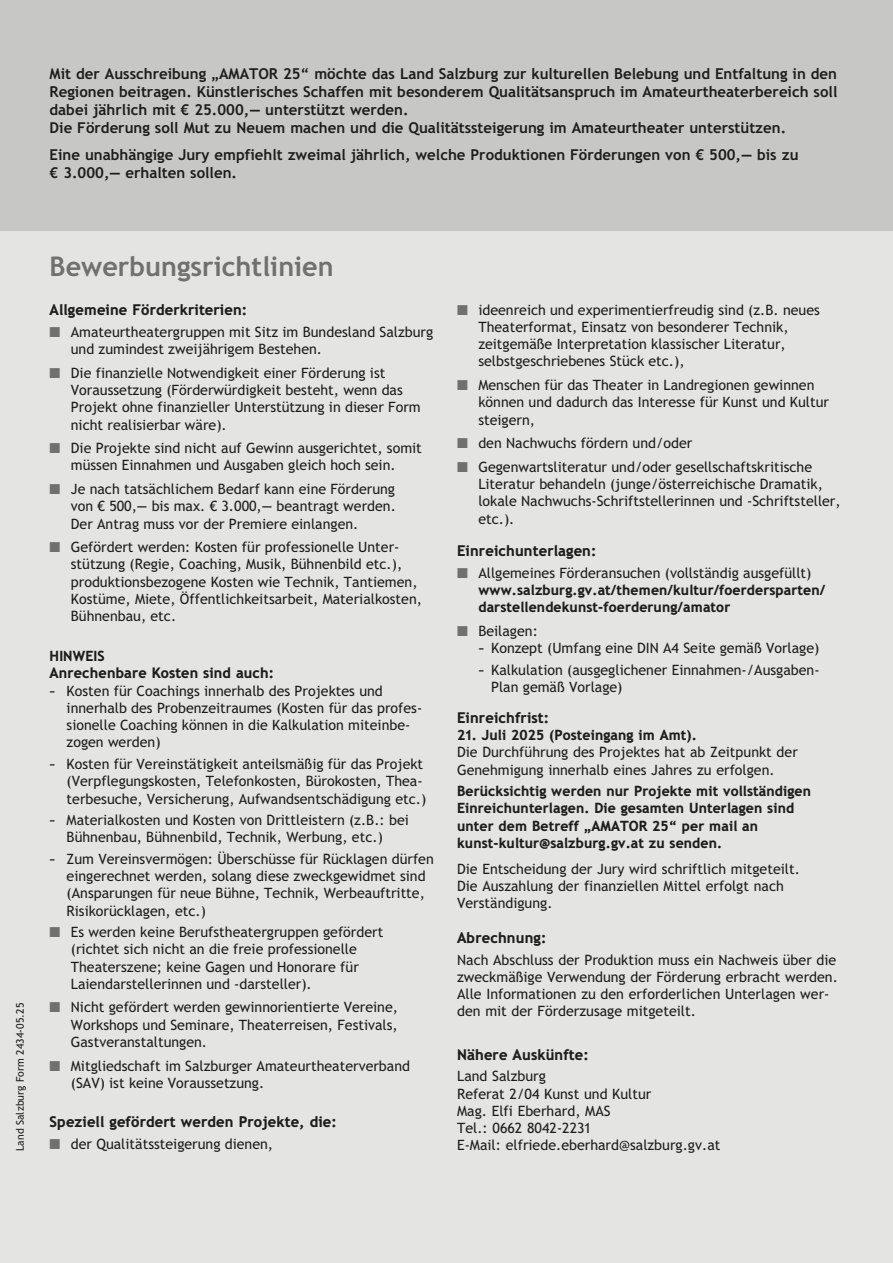
<style>
.page{position:relative;width:893px;height:1263px;background:#fff}
.page>*{position:absolute;margin:0;border:0;box-sizing:border-box;transform-origin:0 0}
.t1{font:700 27px "Trebuchet SBG2";color:#70706f}
.t2{font:700 15px/18px "Trebuchet SBG2";color:#1d1d1b}
.t3{font:900 15px "Trebuchet SBG2";color:#1d1d1b}
.t4{font:900 14.7px "Trebuchet SBG2";color:#1d1d1b}
.t5{font:14.25px/17.2px "Trebuchet SBG2";color:#1d1d1b}
.t6{font:900 14.25px/17.2px "Trebuchet SBG2";color:#1d1d1b}
.t7{font:10.5px "Trebuchet SBG2";color:#1d1d1b}
.s1{color:#70706f}
.s2{font-weight:400}
</style>
<div class="page">
<div style="left:0;top:230px;width:893px;height:1033px;background:#e4e4e3"></div>
<div style="left:0;top:0;width:893px;height:231px;background:#c7c7c6"></div>
<p class="t2" style="left:50px;top:65px;width:789px">Mit der Ausschreibung „AMATOR 25“ möchte das Land Salzburg zur kulturellen Belebung und Entfaltung in den Regionen beitragen. Künstlerisches Schaffen mit besonderem Qualitätsanspruch im Amateurtheaterbereich soll dabei jährlich mit € 25.000,— unterstützt werden.<br>Die Förderung soll Mut zu Neuem machen und die Qualitätssteigerung im Amateurtheater unterstützen.</p>
<p class="t2" style="left:50px;top:145px;width:750px">Eine unabhängige Jury empfiehlt zweimal jährlich, welche Produktionen Förderungen von € 500,— bis zu € 3.000,— erhalten sollen.</p>
<p class="t7" style="left:14px;top:1151px;width:150px;rotate:-90deg">Land Salzburg Form 2434-05.25</p>
<h1 class="t1" style="left:50px;top:250px;width:286px">Bewerbungsrichtlinien</h1>
<p class="t3" style="left:50px;top:301px;width:199px">Allgemeine Förderkriterien:</p>
<p class="t5" style="left:71px;top:323px;width:364px;text-indent:-21px"><span class="s1">■</span> Amateurtheatergruppen mit Sitz im Bundesland Salzburg und zumindest zweijährigem Bestehen.</p>
<p class="t5" style="left:71px;top:364px;width:351px;text-indent:-21px"><span class="s1">■</span> Die finanzielle Notwendigkeit einer Förderung ist Voraussetzung (Förderwürdigkeit besteht, wenn das Projekt ohne finanzieller Unterstützung in dieser Form nicht realisierbar wäre).</p>
<p class="t5" style="left:50px;top:440px;width:374px;text-align:center"><span class="s1">■</span> Die Projekte sind nicht auf Gewinn ausgerichtet, somit müssen Einnahmen und Ausgaben gleich hoch sein.</p>
<p class="t5" style="left:71px;top:481px;width:327px;text-align:justify;text-indent:-21px"><span class="s1">■</span> Je nach tatsächlichem Bedarf kann eine Förderung von € 500,— bis max. € 3.000,— beantragt werden.<br>Der Antrag muss vor der Premiere einlangen.</p>
<p class="t5" style="left:71px;top:539px;width:353px;text-indent:-21px"><span class="s1">■</span> Gefördert werden: Kosten für professionelle Unter&shy;stützung (Regie, Coaching, Musik, Bühnenbild etc.), produktionsbezogene Kosten wie Technik, Tantiemen, Kostüme, Miete, Öffentlichkeitsarbeit, Materialkosten, Bühnenbau, etc.</p>
<p class="t6" style="left:50px;top:647px;width:57px">HINWEIS</p>
<p class="t4" style="left:50px;top:664px;width:226px">Anrechenbare Kosten sind auch:</p>
<p class="t5" style="left:67px;top:682px;width:357px;text-indent:-17px">– Kosten für Coachings innerhalb des Projektes und innerhalb des Probenzeitraumes (Kosten für das profes&shy;sionelle Coaching können in die Kalkulation miteinbe&shy;zogen werden)</p>
<p class="t5" style="left:67px;top:755px;width:361px;text-indent:-17px">– Kosten für Vereinstätigkeit anteilsmäßig für das Projekt (Verpflegungskosten, Telefonkosten, Bürokosten, Thea&shy;terbesuche, Versicherung, Aufwandsentschädigung etc.)</p>
<p class="t5" style="left:67px;top:811px;width:344px;text-indent:-17px">– Materialkosten und Kosten von Drittleistern (z.B.: bei<br>Bühnenbau, Bühnenbild, Technik, Werbung, etc.)</p>
<p class="t5" style="left:67px;top:850px;width:369px;text-indent:-17px">– Zum Vereinsvermögen: Überschüsse für Rücklagen dürfen eingerechnet werden, solang diese zweckgewidmet sind (Ansparungen für neue Bühne, Technik, Werbeauftritte, Risikorücklagen, etc.)</p>
<p class="t5" style="left:71px;top:923px;width:314px;text-indent:-21px"><span class="s1">■</span> Es werden keine Berufstheatergruppen gefördert (richtet sich nicht an die freie professionelle Theaterszene; keine Gagen und Honorare für Laiendarstellerinnen und -darsteller).</p>
<p class="t5" style="left:71px;top:999px;width:329px;text-align:justify;text-indent:-21px"><span class="s1">■</span> Nicht gefördert werden gewinnorientierte Vereine, Workshops und Seminare, Theaterreisen, Festivals, Gastveranstaltungen.</p>
<p class="t5" style="left:71px;top:1057px;width:341px;text-indent:-21px"><span class="s1">■</span> Mitgliedschaft im Salzburger Amateurtheaterverband (SAV) ist keine Voraussetzung.</p>
<p class="t3" style="left:50px;top:1112px;width:289px">Speziell gefördert werden Projekte, die:</p>
<p class="t5" style="left:50px;top:1135px;width:225px"><span class="s1">■</span> der Qualitätssteigerung dienen,</p>
<p class="t5" style="left:478px;top:301px;width:343px;text-indent:-21px"><span class="s1">■</span> ideenreich und experimentierfreudig sind (z.B. neues Theaterformat, Einsatz von besonderer Technik, zeitgemäße Interpretation klassischer Literatur, selbstgeschriebenes Stück etc.),</p>
<p class="t5" style="left:478px;top:377px;width:352px;text-indent:-21px"><span class="s1">■</span> Menschen für das Theater in Landregionen gewinnen können und dadurch das Interesse für Kunst und Kultur steigern,</p>
<p class="t5" style="left:457px;top:435px;width:237px"><span class="s1">■</span> den Nachwuchs fördern und/oder</p>
<p class="t5" style="left:478px;top:458px;width:364px;text-indent:-21px"><span class="s1">■</span> Gegenwartsliteratur und/oder gesellschaftskritische Literatur behandeln (junge/österreichische Dramatik, lokale Nachwuchs-Schriftstellerinnen und -Schriftsteller, etc.).</p>
<p class="t3" style="left:457px;top:542px;width:141px">Einreichunterlagen:</p>
<p class="t6" style="left:478px;top:564px;width:349px;text-indent:-21px"><span class="s1">■</span> <span class="s2">Allgemeines Förderansuchen (vollständig ausgefüllt) </span>www.salzburg.gv.at/themen/kultur/foerdersparten/ darstellendekunst-foerderung/amator</p>
<p class="t5" style="left:457px;top:623px;width:82px"><span class="s1">■</span> Beilagen:</p>
<p class="t5" style="left:478px;top:640px;width:343px">– Konzept (Umfang eine DIN A4 Seite gemäß Vorlage)</p>
<p class="t5" style="left:491px;top:661px;width:330px;text-indent:-13px">– Kalkulation (ausgeglichener Einnahmen-/Ausgaben-<br>Plan gemäß Vorlage)</p>
<p class="t3" style="left:457px;top:708px;width:94px">Einreichfrist:</p>
<p class="t6" style="left:457px;top:727px;width:241px">21. Juli 2025 (Posteingang im Amt).</p>
<p class="t5" style="left:457px;top:744px;width:342px">Die Durchführung des Projektes hat ab Zeitpunkt der<br>Genehmigung innerhalb eines Jahres zu erfolgen.</p>
<p class="t6" style="left:457px;top:783px;width:356px">Berücksichtig werden nur Projekte mit vollständigen Einreichunterlagen. Die gesamten Unterlagen sind unter dem Betreff „AMATOR 25“ per mail an kunst-kultur@salzburg.gv.at zu senden.</p>
<p class="t5" style="left:457px;top:860px;width:344px">Die Entscheidung der Jury wird schriftlich mitgeteilt.<br>Die Auszahlung der finanziellen Mittel erfolgt nach<br>Verständigung.</p>
<p class="t3" style="left:457px;top:928px;width:91px">Abrechnung:</p>
<p class="t5" style="left:457px;top:951px;width:382px">Nach Abschluss der Produktion muss ein Nachweis über die zweckmäßige Verwendung der Förderung erbracht werden.<br>Alle Informationen zu den erforderlichen Unterlagen wer&shy;den mit der Förderzusage mitgeteilt.</p>
<p class="t3" style="left:457px;top:1045px;width:133px">Nähere Auskünfte:</p>
<p class="t5" style="left:457px;top:1068px;width:196px">Land Salzburg<br>Referat 2/04 Kunst und Kultur<br>Mag. Elfi Eberhard, MAS<br>Tel.: 0662 8042-2231</p>
<p class="t5" style="left:457px;top:1137px;width:265px">E-Mail: elfriede.eberhard@salzburg.gv.at</p>
</div>
